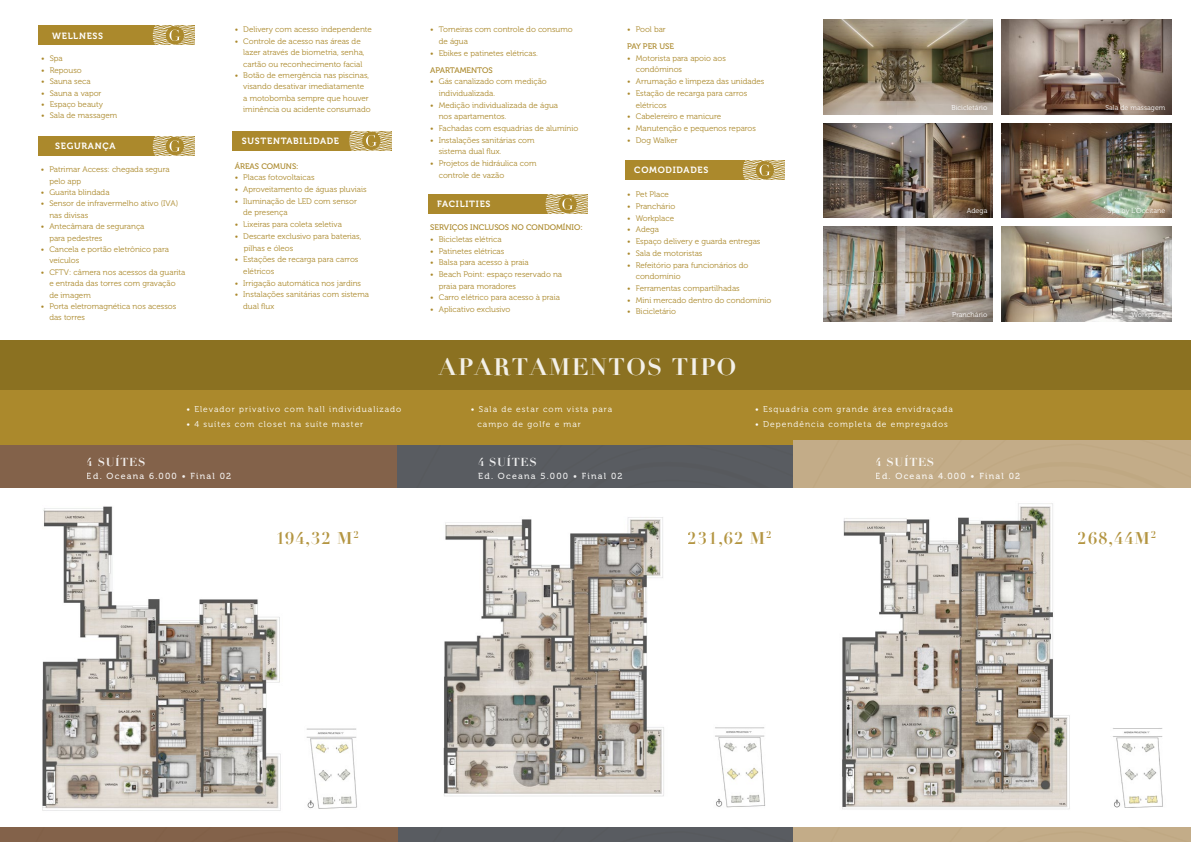
<style>
.page{position:relative;width:1191px;height:842px;background:#fff}
.page>*{position:absolute;margin:0;border:0;box-sizing:border-box;transform-origin:0 0}
.t1{font:700 23.3px "Didot";letter-spacing:.06em;color:#fff}
.t2{font:700 16.6px "Didot";letter-spacing:.06em;color:#ab892c}
.t3{font:700 11.3px "Didot";letter-spacing:.06em;color:#fff}
.t4{font:9px "Museo 700";letter-spacing:.08em;color:#fff}
.t5{font:8.8px "Museo 500";letter-spacing:.14em;color:#fff}
.t6{font:8.4px/15px "Museo 300";letter-spacing:.12em;color:#fff}
.t7{font:8px/11.7px "Museo 300";color:#ab892c}
.t8{font:8px "Museo 500";color:#ab892c}
.t9{font:7px "Museo 300";letter-spacing:.01em;color:#fff}
</style>
<div class="page">
<div style="left:0;top:340px;width:1191px;height:50px;background:#8b7121"></div>
<div style="left:0;top:440px;width:397px;height:48px;background:#83624a"></div>
<div style="left:0;top:390px;width:1191px;height:54px;background:#ab892c"></div>
<div style="left:232px;top:131px;width:159px;height:20px;background:#ab892c"></div>
<svg style="left:349px;top:131px;width:43px;height:20px"></svg>
<div style="left:38px;top:25px;width:157px;height:20px;background:#ab892c"></div>
<svg style="left:153px;top:25px;width:42px;height:20px"></svg>
<div style="left:38px;top:136px;width:157px;height:20px;background:#ab892c"></div>
<svg style="left:153px;top:136px;width:42px;height:20px"></svg>
<img style="left:443px;top:517px;width:221px;height:280px">
<img style="left:42px;top:506px;width:239px;height:305px">
<img style="left:715px;top:727px;width:50px;height:81px">
<img style="left:306px;top:728px;width:51px;height:81px">
<svg style="left:397px;top:440px;width:794px;height:48px;background:#928671"></svg>
<img style="left:842px;top:503px;width:228px;height:307px">
<img style="left:1113px;top:728px;width:50px;height:80px">
<div style="left:428px;top:194px;width:159px;height:20px;background:#ab892c"></div>
<svg style="left:545px;top:194px;width:43px;height:20px"></svg>
<div style="left:625px;top:160px;width:159px;height:20px;background:#ab892c"></div>
<svg style="left:743px;top:160px;width:42px;height:20px"></svg>
<svg style="left:397px;top:828px;width:794px;height:14px;background:#8e8374"></svg>
<div style="left:0;top:828px;width:397px;height:14px;background:#83624a"></div>
<img style="left:823px;top:20px;width:169px;height:95px">
<img style="left:823px;top:123px;width:169px;height:95px">
<img style="left:823px;top:227px;width:169px;height:94px">
<img style="left:1001px;top:20px;width:170px;height:95px">
<img style="left:1001px;top:123px;width:170px;height:95px">
<img style="left:1001px;top:227px;width:170px;height:94px">
<p class="t4" style="left:52px;top:30px;width:52px">WELLNESS</p>
<p class="t7" style="left:41px;top:53px;width:23px">• Spa</p>
<p class="t7" style="left:41px;top:64px;width:42px">• Repouso</p>
<p class="t7" style="left:41px;top:76px;width:51px">• Sauna seca</p>
<p class="t7" style="left:41px;top:87px;width:62px">• Sauna a vapor</p>
<p class="t7" style="left:41px;top:99px;width:63px">• Espaço beauty</p>
<p class="t7" style="left:41px;top:110px;width:77px">• Sala de massagem</p>
<p class="t7" style="left:235px;top:24px;width:139px">• Delivery com acesso independente</p>
<p class="t7" style="left:243px;top:36px;width:123px;line-height:11.4px;text-indent:-9px">• Controle de acesso nas áreas de lazer através de biometria, senha, cartão ou reconhecimento facial</p>
<p class="t7" style="left:243px;top:70px;width:129px;line-height:11.4px;text-indent:-9px">• Botão de emergência nas piscinas, visando desativar imediatamente<br>a motobomba sempre que houver iminência ou acidente consumado</p>
<p class="t4" style="left:55px;top:141px;width:62px">SEGURANÇA</p>
<p class="t4" style="left:242px;top:136px;width:99px">SUSTENTABILIDADE</p>
<p class="t7" style="left:49px;top:164px;width:122px;line-height:11.4px;text-indent:-9px">• Patrimar Access: chegada segura pelo app</p>
<p class="t7" style="left:41px;top:186px;width:70px">• Guarita blindada</p>
<p class="t7" style="left:49px;top:198px;width:130px;line-height:11.4px;text-indent:-9px">• Sensor de infravermelho ativo (IVA) nas divisas</p>
<p class="t7" style="left:49px;top:221px;width:97px;line-height:11.4px;text-indent:-9px">• Antecâmara de segurança para pedestres</p>
<p class="t7" style="left:49px;top:244px;width:121px;line-height:11.4px;text-indent:-9px">• Cancela e portão eletrônico para veículos</p>
<p class="t7" style="left:49px;top:266px;width:138px;line-height:11.4px;text-indent:-9px">• CFTV: câmera nos acessos da guarita e entrada das torres com gravação de imagem</p>
<p class="t7" style="left:49px;top:301px;width:128px;line-height:11.4px;text-indent:-9px">• Porta eletromagnética nos acessos das torres</p>
<p class="t8" style="left:235px;top:161px;width:65px">ÁREAS COMUNS:</p>
<p class="t7" style="left:235px;top:172px;width:81px">• Placas fotovoltaicas</p>
<p class="t7" style="left:235px;top:184px;width:133px">• Aproveitamento de águas pluviais</p>
<p class="t7" style="left:243px;top:195px;width:115px;text-indent:-9px">• Iluminação de LED com sensor de presença</p>
<p class="t7" style="left:235px;top:219px;width:109px">• Lixeiras para coleta seletiva</p>
<p class="t7" style="left:244px;top:230px;width:119px;text-indent:-9px">• Descarte exclusivo para baterias, pilhas e óleos</p>
<p class="t7" style="left:243px;top:254px;width:117px;text-indent:-9px">• Estações de recarga para carros elétricos</p>
<p class="t7" style="left:235px;top:277px;width:128px">• Irrigação automática nos jardins</p>
<p class="t7" style="left:243px;top:289px;width:127px;text-indent:-9px">• Instalações sanitárias com sistema dual flux</p>
<p class="t7" style="left:439px;top:24px;width:135px;text-indent:-9px">• Torneiras com controle do consumo de água</p>
<p class="t7" style="left:430px;top:47px;width:109px">• Ebikes e patinetes elétricas.</p>
<p class="t8" style="left:430px;top:65px;width:64px">APARTAMENTOS</p>
<p class="t7" style="left:439px;top:76px;width:109px;text-indent:-9px">• Gás canalizado com medição individualizada.</p>
<p class="t7" style="left:439px;top:99px;width:121px;text-indent:-9px">• Medição individualizada de água nos apartamentos.</p>
<p class="t7" style="left:430px;top:123px;width:149px">• Fachadas com esquadrias de alumínio</p>
<p class="t7" style="left:439px;top:134px;width:97px;text-indent:-9px">• Instalações sanitárias com sistema dual flux.</p>
<p class="t7" style="left:439px;top:158px;width:99px;text-indent:-9px">• Projetos de hidráulica com controle de vazão</p>
<p class="t4" style="left:437px;top:199px;width:55px">FACILITIES</p>
<p class="t8" style="left:430px;top:223px;width:154px">SERVIÇOS INCLUSOS NO CONDOMÍNIO:</p>
<p class="t7" style="left:430px;top:233px;width:73px">• Bicicletas elétrica</p>
<p class="t7" style="left:430px;top:245px;width:76px">• Patinetes elétricas</p>
<p class="t7" style="left:430px;top:257px;width:100px">• Balsa para acesso à praia</p>
<p class="t7" style="left:439px;top:268px;width:125px;text-indent:-9px">• Beach Point: espaço reservado na praia para moradores</p>
<p class="t7" style="left:430px;top:292px;width:131px">• Carro elétrico para acesso à praia</p>
<p class="t7" style="left:430px;top:304px;width:82px">• Aplicativo exclusivo</p>
<p class="t7" style="left:627px;top:24px;width:40px">• Pool bar</p>
<p class="t8" style="left:627px;top:42px;width:48px">PAY PER USE</p>
<p class="t7" style="left:636px;top:52px;width:92px;text-indent:-9px">• Motorista para apoio aos condôminos</p>
<p class="t7" style="left:627px;top:76px;width:139px">• Arrumação e limpeza das unidades</p>
<p class="t7" style="left:636px;top:87px;width:113px;text-indent:-9px">• Estação de recarga para carros elétricos</p>
<p class="t7" style="left:627px;top:111px;width:95px">• Cabelereiro e manicure</p>
<p class="t7" style="left:627px;top:123px;width:130px">• Manutenção e pequenos reparos</p>
<p class="t7" style="left:627px;top:134px;width:52px">• Dog Walker</p>
<p class="t4" style="left:634px;top:165px;width:76px">COMODIDADES</p>
<p class="t7" style="left:627px;top:189px;width:43px">• Pet Place</p>
<p class="t7" style="left:627px;top:201px;width:49px">• Pranchário</p>
<p class="t7" style="left:627px;top:212px;width:48px">• Workplace</p>
<p class="t7" style="left:627px;top:224px;width:33px">• Adega</p>
<p class="t7" style="left:627px;top:236px;width:135px">• Espaço delivery e guarda entregas</p>
<p class="t7" style="left:627px;top:247px;width:77px">• Sala de motoristas</p>
<p class="t7" style="left:636px;top:259px;width:114px;text-indent:-9px">• Refeitório para funcionários do condomínio</p>
<p class="t7" style="left:627px;top:282px;width:114px">• Ferramentas compartilhadas</p>
<p class="t7" style="left:627px;top:294px;width:146px">• Mini mercado dentro do condomínio</p>
<p class="t7" style="left:627px;top:306px;width:50px">• Bicicletário</p>
<p class="t9" style="left:951px;top:104px;width:38px">Bicicletário</p>
<p class="t9" style="left:1105px;top:104px;width:62px">Sala de massagem</p>
<p class="t9" style="left:966px;top:207px;width:22px">Adega</p>
<p class="t9" style="left:1108px;top:207px;width:59px">Spa by L’Occitane</p>
<p class="t9" style="left:952px;top:310px;width:37px">Pranchário</p>
<p class="t9" style="left:1131px;top:310px;width:36px">Workplace</p>
<h1 class="t1" style="left:439px;top:352px;width:299px">APARTAMENTOS TIPO</h1>
<p class="t6" style="left:186px;top:401px;width:216px">• Elevador privativo com hall individualizado</p>
<p class="t6" style="left:186px;top:416px;width:178px">• 4 suítes com closet na suíte master</p>
<p class="t6" style="left:477px;top:401px;width:136px;text-indent:-7px">• Sala de estar com vista para campo de golfe e mar</p>
<p class="t6" style="left:755px;top:401px;width:199px">• Esquadria com grande área envidraçada</p>
<p class="t6" style="left:755px;top:416px;width:194px">• Dependência completa de empregados</p>
<h3 class="t3" style="left:87px;top:454px;width:60px">4 SUÍTES</h3>
<p class="t5" style="left:87px;top:471px;width:146px">Ed. Oceana 6.000 • Final 02</p>
<h3 class="t3" style="left:478px;top:454px;width:60px">4 SUÍTES</h3>
<p class="t5" style="left:478px;top:471px;width:146px">Ed. Oceana 5.000 • Final 02</p>
<h3 class="t3" style="left:876px;top:454px;width:60px">4 SUÍTES</h3>
<p class="t5" style="left:876px;top:471px;width:146px">Ed. Oceana 4.000 • Final 02</p>
<h2 class="t2" style="left:275px;top:527px;width:85px">194,32 M<sup>2</sup></h2>
<h2 class="t2" style="left:687px;top:527px;width:85px">231,62 M<sup>2</sup></h2>
<h2 class="t2" style="left:1078px;top:527px;width:80px">268,44M<sup>2</sup></h2>
</div>
